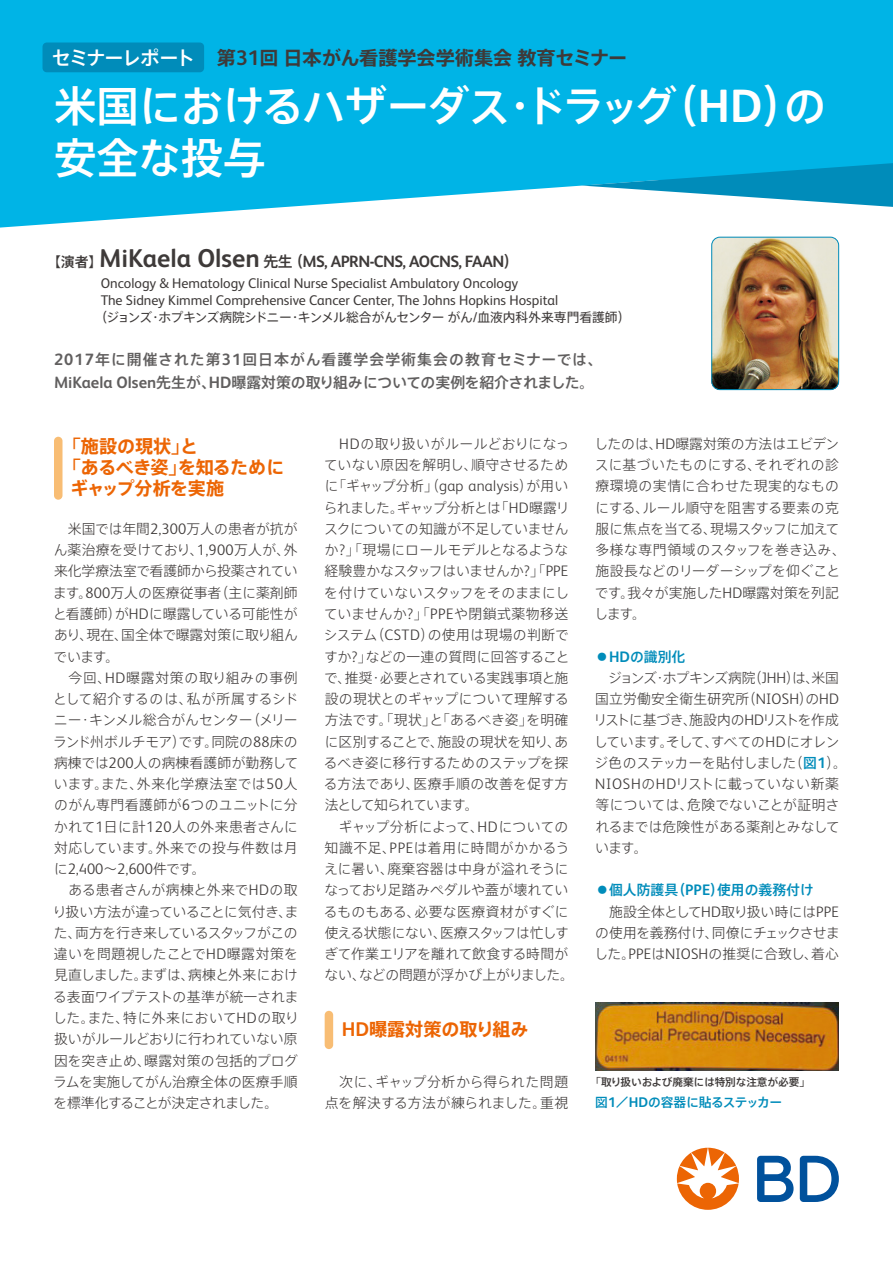
<style>
.page{position:relative;width:893px;height:1263px;background:#fff}
.page>*{position:absolute;margin:0;border:0;box-sizing:border-box;transform-origin:0 0}
.t1{font:500 42.45px/51px "Axis Pro N";letter-spacing:-.02em;color:#fff}
.t2{font:700 19.2px "Axis Pro N";color:#3e3a39}
.t3{font:700 18px "Axis Pro N";letter-spacing:-.02em;color:#ec6504}
.t4{font:700 18px "Axis Pro N";letter-spacing:-.04em;color:#ec6504}
.t5{font:700 18px "Axis Pro N";color:#ec6504}
.t6{font:700 16.35px "FS Albert Pro";letter-spacing:-.03em;color:#3e3a39}
.t7{font:300 15.15px "FS Albert Pro";color:#3e3a39}
.t8{font:500 14.85px/23.4px "Axis Pro N";letter-spacing:.005em;color:#615f5f}
.t9{font:14.1px/17px "FS Albert Pro";color:#3e3a39}
.t10{font:300 13.8px/21.3px "Axis Pro N";color:#3e3a39}
.t11{font:12.75px "Axis Pro N";letter-spacing:-.01em;color:#3e3a39}
.t12{font:500 12.75px "Axis Pro N";letter-spacing:-.045em;color:#008cba}
.t13{font:500 10.65px "Axis Pro N";letter-spacing:-.01em;color:#3e3a39}
.s1{font-weight:500;color:#fff}
.s2{font-family:"FS Albert Pro";font-size:21px}
.s3{font-family:"FS Albert Pro";font-weight:700;font-size:46.8px}
.s4{font-family:"Axis Pro N";font-weight:500;font-size:13.8px}
.s5{font-size:25.65px}
.s6{font-family:"Axis Pro N";font-weight:500;font-size:14.85px}
.s7{font-family:"FS Albert Pro";font-size:14.1px}
.s8{font-family:"FS Albert Pro";font-weight:700;font-size:16.35px}
.s9{font-family:"FS Albert Pro";font-size:15.15px}
.s10{font-family:"Axis Pro N";font-size:13.8px}
.s11{font-family:"FS Albert Pro";font-size:19.95px}
.s12{font-weight:500;color:#008cba}
.s13{font-family:"FS Albert Pro";font-weight:700;font-size:15.15px;color:#008cba}
.s14{font-family:"FS Albert Pro";font-weight:700;font-size:14.1px}
</style>
<div class="page">
<div style="left:0;top:0;width:893px;height:180px;background:#00b4e6"></div>
<svg style="left:0;top:180px;width:582px;height:48px;fill:#00b4e6"></svg>
<svg style="left:582px;top:163px;width:311px;height:44px"></svg>
<svg style="left:757px;top:1156px;width:82px;height:46px"></svg>
<svg style="left:677px;top:1148px;width:62px;height:62px"></svg>
<div style="left:43px;top:43px;width:161px;height:29px;background:#008cba;border-radius:4px"></div>
<div style="left:54px;top:437px;width:9px;height:63px;background:#f8bd74;border-radius:4px"></div>
<div style="left:325px;top:1011px;width:8px;height:38px;background:#f8bd74;border-radius:4px"></div>
<img style="left:713px;top:237px;width:126px;height:153px">
<div style="left:711px;top:237px;width:128px;height:153px;border:1px solid #008cba;border-radius:8px"></div>
<img style="left:595px;top:1002px;width:244px;height:68px">
<h2 class="t2" style="left:52px;top:48px;width:577px"><span class="s1">セミナーレポート</span> 第<span class="s2">31</span>回日本がん看護学会学術集会教育セミナー</h2>
<h1 class="t1" style="left:54px;top:81px;width:774px">米国におけるハザーダス・ドラッグ（<span class="s3">HD</span>）の安全な投与</h1>
<p class="t6" style="left:47px;top:250px;width:473px"><span class="s4">【演者】</span><span class="s5">MiKaela Olsen</span> <span class="s6">先生（</span>MS, APRN-CNS, AOCNS, FAAN<span class="s6">）</span></p>
<p class="t9" style="left:101px;top:273px;width:459px">Oncology &amp; Hematology Clinical Nurse Specialist Ambulatory Oncology<br>The Sidney Kimmel Comprehensive Cancer Center, The Johns Hopkins Hospital</p>
<p class="t11" style="left:94px;top:310px;width:538px">（ジョンズ・ホプキンズ病院シドニー・キンメル総合がんセンターがん<span class="s7">/</span>血液内科外来専門看護師）</p>
<p class="t8" style="left:54px;top:347px;width:550px"><span class="s8">2017</span>年に開催された第<span class="s8">31</span>回日本がん看護学会学術集会の教育セミナーでは、<br><span class="s8">MiKaela Olsen</span>先生が、<span class="s8">HD</span>曝露対策の取り組みについての実例を紹介されました。</p>
<h3 class="t3" style="left:63px;top:437px;width:137px">「施設の現状」と</h3>
<h3 class="t4" style="left:63px;top:458px;width:223px">「あるべき姿」を知るために</h3>
<h3 class="t3" style="left:70px;top:479px;width:155px">ギャップ分析を実施</h3>
<p class="t10" style="left:53px;top:518px;width:247px">　米国では年間<span class="s9">2,300</span>万人の患者が抗がん薬治療を受けており、<span class="s9">1,900</span>万人が、外来化学療法室で看護師から投薬されています。<span class="s9">800</span>万人の医療従事者（主に薬剤師と看護師）が<span class="s9">HD</span>に曝露している可能性があり、現在、国全体で曝露対策に取り組んでいます。<br>　今回、<span class="s9">HD</span>曝露対策の取り組みの事例として紹介するのは、私が所属するシドニー・キンメル総合がんセンター（メリーランド州ボルチモア）です。同院の<span class="s9">88</span>床の病棟では<span class="s9">200</span>人の病棟看護師が勤務しています。また、外来化学療法室では<span class="s9">50</span>人のがん専門看護師が<span class="s9">6</span>つのユニットに分かれて<span class="s9">1</span>日に計<span class="s9">120</span>人の外来患者さんに対応しています。外来での投与件数は月</p>
<p class="t7" style="left:54px;top:858px;width:153px"><span class="s10">に</span>2,400<span class="s10">～</span>2,600<span class="s10">件です。</span></p>
<p class="t10" style="left:53px;top:879px;width:247px;text-align:justify">　ある患者さんが病棟と外来で<span class="s9">HD</span>の取り扱い方法が違っていることに気付き、また、両方を行き来しているスタッフがこの違いを問題視したことで<span class="s9">HD</span>曝露対策を見直しました。まずは、病棟と外来における表面ワイプテストの基準が統一されました。また、特に外来において<span class="s9">HD</span>の取り扱いがルールどおりに行われていない原因を突き止め、曝露対策の包括的プログラムを実施してがん治療全体の医療手順を標準化することが決定されました。</p>
<p class="t10" style="left:324px;top:433px;width:252px;text-indent:16px"><span class="s9">HD</span>の取り扱いがルールどおりになっていない原因を解明し、順守させるために「ギャップ分析」（<span class="s9">gap analysis</span>）が用いられました。ギャップ分析とは「<span class="s9">HD</span>曝露リスクについての知識が不足していませんか<span class="s9">?</span>」「現場にロールモデルとなるような経験豊かなスタッフはいませんか<span class="s9">?</span>」「<span class="s9">PPE</span>を付けていないスタッフをそのままにしていませんか<span class="s9">?</span>」「<span class="s9">PPE</span>や閉鎖式薬物移送システム（<span class="s9">CSTD</span>）の使用は現場の判断ですか<span class="s9">?</span>」などの一連の質問に回答することで、推奨・必要とされている実践事項と施設の現状とのギャップについて理解する方法です。「現状」と「あるべき姿」を明確に区別することで、施設の現状を知り、あるべき姿に移行するためのステップを探る方法であり、医療手順の改善を促す方法として知られています。<br>　ギャップ分析によって、<span class="s9">HD</span>についての知識不足、<span class="s9">PPE</span>は着用に時間がかかるうえに暑い、廃棄容器は中身が溢れそうになっており足踏みペダルや蓋が壊れているものもある、必要な医療資材がすぐに使える状態にない、医療スタッフは忙しすぎて作業エリアを離れて飲食する時間がない、などの問題が浮かび上がりました。</p>
<h3 class="t5" style="left:342px;top:1020px;width:189px"><span class="s11">HD</span>曝露対策の取り組み</h3>
<p class="t10" style="left:325px;top:1071px;width:245px">　次に、ギャップ分析から得られた問題点を解決する方法が練られました。重視</p>
<p class="t10" style="left:594px;top:433px;width:253px">したのは、<span class="s9">HD</span>曝露対策の方法はエビデンスに基づいたものにする、それぞれの診療環境の実情に合わせた現実的なものにする、ルール順守を阻害する要素の克服に焦点を当てる、現場スタッフに加えて多様な専門領域のスタッフを巻き込み、施設長などのリーダーシップを仰ぐことです。我々が実施した<span class="s9">HD</span>曝露対策を列記します。</p>
<p class="t10" style="left:594px;top:646px;width:255px"><span class="s12">●</span><span class="s13">HD</span><span class="s12">の識別化<br></span>　ジョンズ・ホプキンズ病院（<span class="s9">JHH</span>）は、米国国立労働安全衛生研究所（<span class="s9">NIOSH</span>）の<span class="s9">HD</span>リストに基づき、施設内の<span class="s9">HD</span>リストを作成しています。そして、すべての<span class="s9">HD</span>にオレンジ色のステッカーを貼付しました（<span class="s12">図</span><span class="s13">1</span>）。<br><span class="s9">NIOSH</span>の<span class="s9">HD</span>リストに載っていない新薬等については、危険でないことが証明されるまでは危険性がある薬剤とみなしています。</p>
<p class="t10" style="left:594px;top:879px;width:247px"><span class="s12">●個人防護具（</span><span class="s13">PPE</span><span class="s12">）使用の義務付け<br></span>　施設全体として<span class="s9">HD</span>取り扱い時には<span class="s9">PPE</span>の使用を義務付け、同僚にチェックさせました。<span class="s9">PPE</span>は<span class="s9">NIOSH</span>の推奨に合致し、着心</p>
<p class="t13" style="left:591px;top:1077px;width:221px">「取り扱いおよび廃棄には特別な注意が必要」</p>
<p class="t12" style="left:595px;top:1096px;width:188px">図<span class="s14">1</span>／<span class="s14">HD</span>の容器に貼るステッカー</p>
</div>
